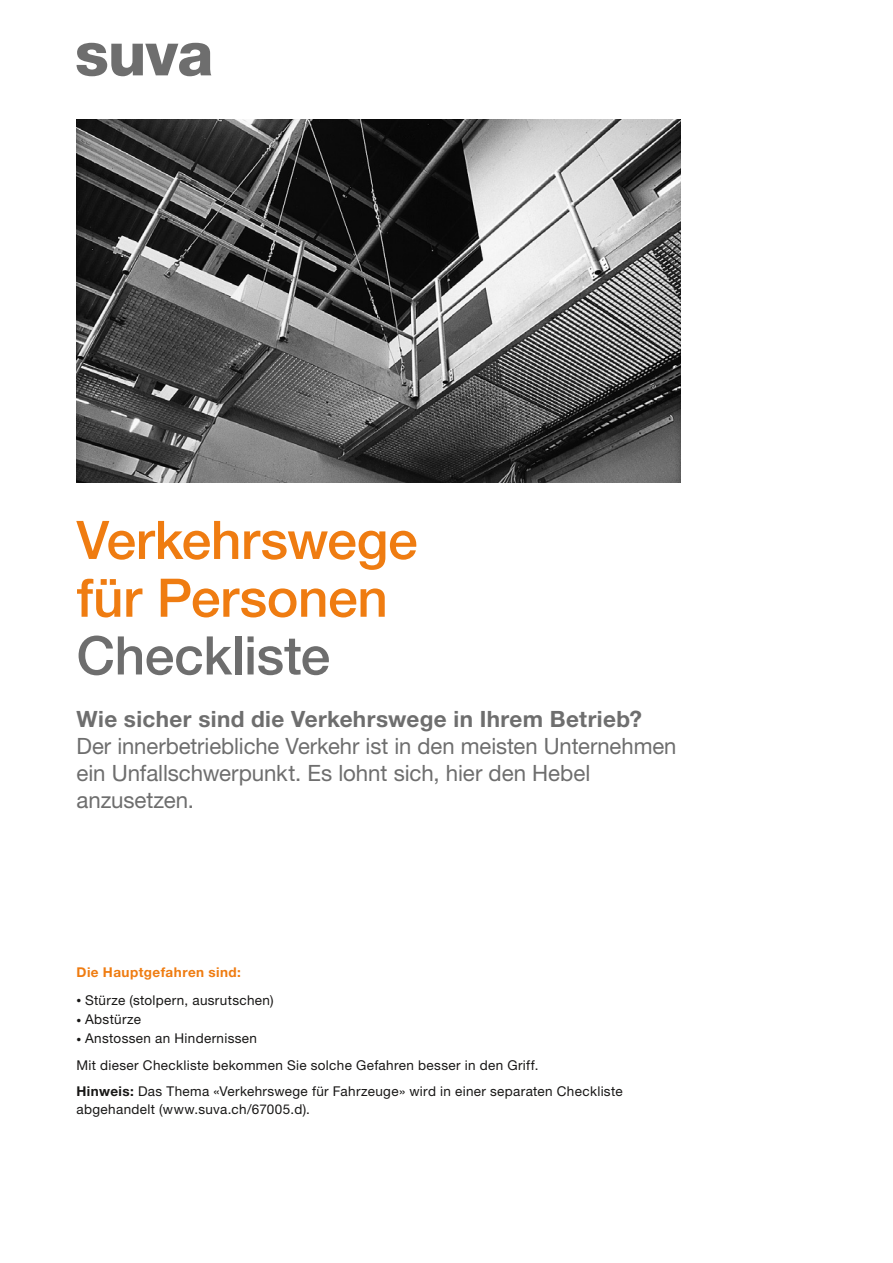
<style>
.page{position:relative;width:893px;height:1263px;background:#fff}
.page>*{position:absolute;margin:0;border:0;box-sizing:border-box;transform-origin:0 0}
.t1{font:500 53.25px/57.8px "Helvetica Neue LT Std";letter-spacing:-.005em;color:#ef7c11}
.t2{font:500 53.25px "Helvetica Neue LT Std";letter-spacing:-.01em;color:#6e6e6e}
.t3{font:22.5px/27px "Helvetica Neue LT Std";letter-spacing:-.005em;color:#6e6e6e}
.t4{font:700 22.5px "Helvetica Neue LT Std";letter-spacing:.015em;color:#6e6e6e}
.t5{font:13.5px/26.5px "Helvetica Neue LT Std";letter-spacing:.025em;color:#181716}
.t6{font:700 13.5px "Helvetica Neue LT Std";letter-spacing:.035em;color:#ef7c11}
.s1{font-weight:300;font-size:9.75px}
.s2{font-weight:700}
</style>
<div class="page">
<svg style="left:77px;top:43px;width:134px;height:33px"></svg>
<img style="left:77px;top:119px;width:603px;height:364px">
<h1 class="t1" style="left:77px;top:511px;width:343px">Verkehrswege für Personen</h1>
<h1 class="t2" style="left:77px;top:624px;width:255px">Checkliste</h1>
<h2 class="t4" style="left:77px;top:705px;width:567px">Wie sicher sind die Verkehrswege in Ihrem Betrieb?</h2>
<h2 class="t3" style="left:77px;top:732px;width:601px">Der innerbetriebliche Verkehr ist in den meisten Unternehmen ein Unfallschwerpunkt. Es lohnt sich, hier den Hebel anzusetzen.</h2>
<p class="t6" style="left:77px;top:964px;width:166px">Die Hauptgefahren sind:</p>
<p class="t5" style="left:77px;top:986px;width:198px"><span class="s1">•</span> Stürze (stolpern, ausrutschen)</p>
<p class="t5" style="left:77px;top:1006px;width:66px"><span class="s1">•</span> Abstürze</p>
<p class="t5" style="left:77px;top:1025px;width:548px"><span class="s1">•</span> Anstossen an Hindernissen<br>Mit dieser Checkliste bekommen Sie solche Gefahren besser in den Griff.<br><span class="s2">Hinweis:</span> Das Thema «Verkehrswege für Fahrzeuge» wird in einer separaten Checkliste</p>
<p class="t5" style="left:77px;top:1096px;width:235px">abgehandelt (www.suva.ch/67005.d).</p>
</div>
